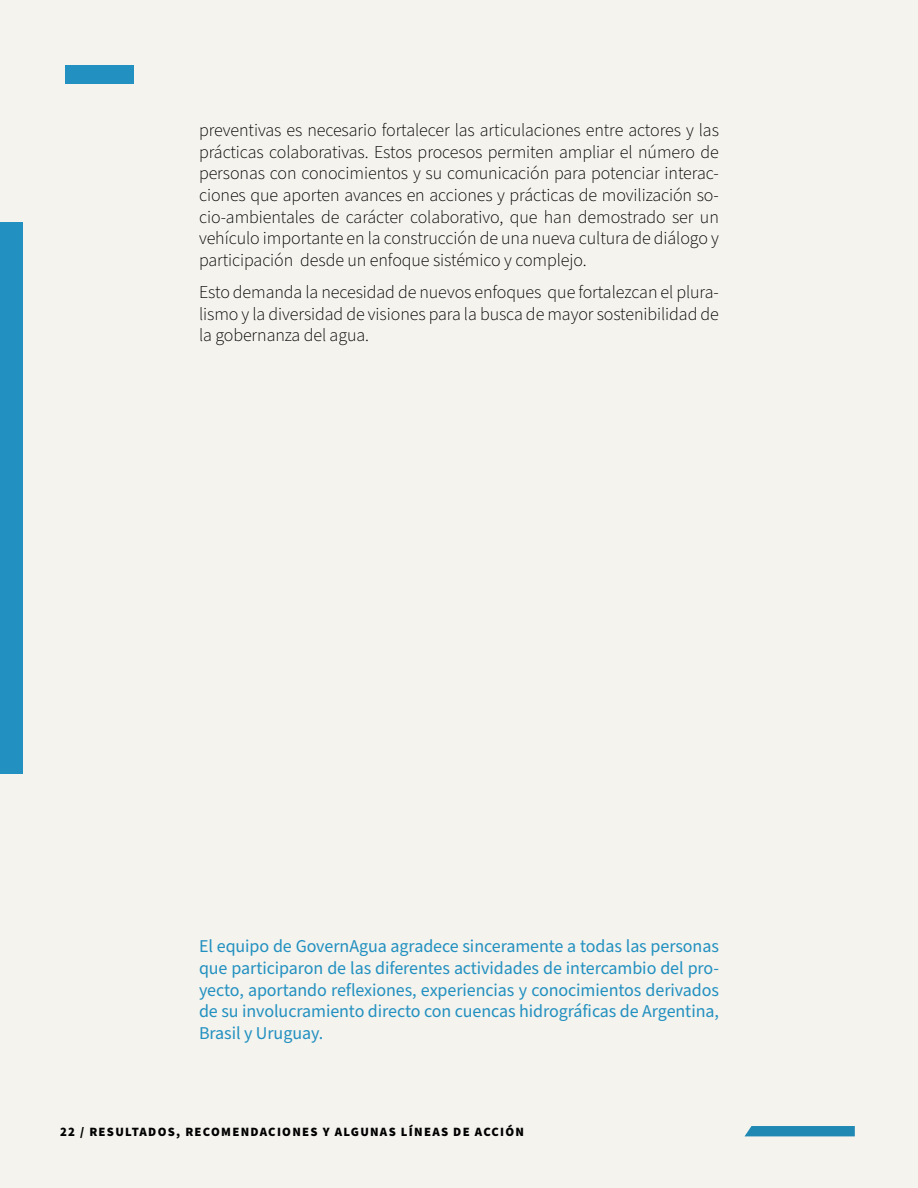
<style>
.page{position:relative;width:918px;height:1188px;background:#f4f3ee}
.page>*{position:absolute;margin:0;border:0;box-sizing:border-box;transform-origin:0 0}
.t1{font:300 18px/21.6px "Source Sans Pro";letter-spacing:-.005em;color:#000;text-align:justify}
.t2{font:18px/21.6px "Source Sans Pro";letter-spacing:-.005em;color:#2290c0;text-align:justify}
.t3{font:900 12.75px "Source Sans Pro";letter-spacing:.1em;color:#000}
</style>
<div class="page">
<div style="left:65px;top:65px;width:68px;height:19px;background:#2290c0"></div>
<div style="left:0;top:223px;width:22px;height:551px;background:#2290c0"></div>
<p class="t1" style="left:199px;top:120px;width:521px">preventivas es necesario fortalecer las articulaciones entre actores y las prácticas colaborativas. Estos procesos permiten ampliar el número de personas con conocimientos y su comunicación para potenciar interac&shy;ciones que aporten avances en acciones y prácticas de movilización so&shy;cio-ambientales de carácter colaborativo, que han demostrado ser un vehículo importante en la construcción de una nueva cultura de diálogo y participación desde un enfoque sistémico y complejo.</p>
<p class="t1" style="left:199px;top:282px;width:521px">Esto demanda la necesidad de nuevos enfoques que fortalezcan el plura&shy;lismo y la diversidad de visiones para la busca de mayor sostenibilidad de la gobernanza del agua.</p>
<p class="t2" style="left:199px;top:936px;width:521px">El equipo de GovernAgua agradece sinceramente a todas las personas que participaron de las diferentes actividades de intercambio del pro&shy;yecto, aportando reflexiones, experiencias y conocimientos derivados de su involucramiento directo con cuencas hidrográficas de Argentina, Brasil y Uruguay.</p>
<p class="t3" style="left:60px;top:1123px;width:466px">22 / RESULTADOS, RECOMENDACIONES Y ALGUNAS LÍNEAS DE ACCIÓN</p>
</div>
